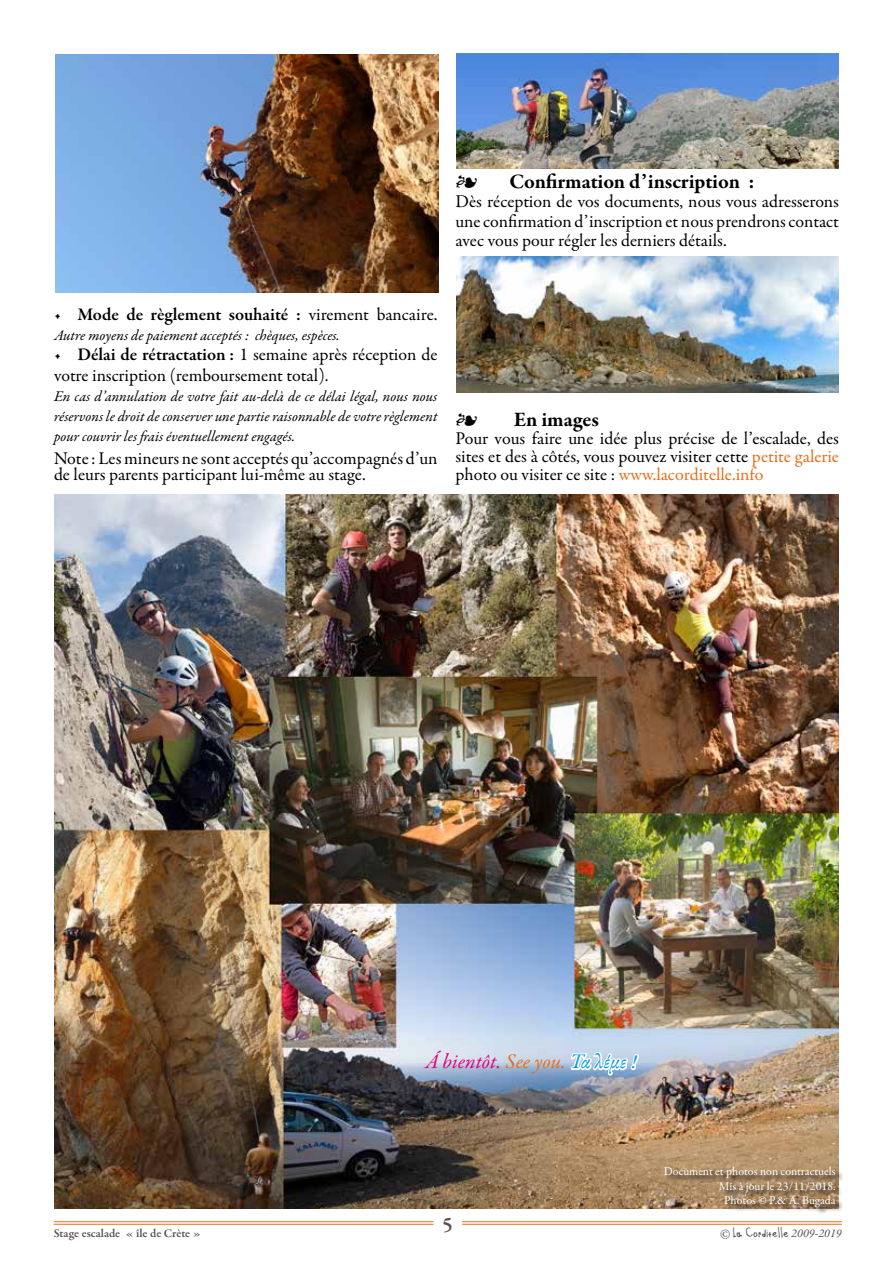
<style>
.page{position:relative;width:893px;height:1263px;background:#fff}
.page>*{position:absolute;margin:0;border:0;box-sizing:border-box;transform-origin:0 0}
.t1{font:700 21px "Garamond Premr Pro";letter-spacing:-.005em;color:#000}
.t2{font:italic 21px "Garamond Premr Pro";color:#e2007a}
.t3{font:600 21px "Garamond Premr Pro";color:#59514d}
.Style_de_paragraphe{font:18px/19.5px "Garamond Premr Pro";color:#000}
.t4{font:600 18px "Garamond Premr Pro";color:#000}
.Style_de_paragraphe-2{font:italic 15px/20.2px "Garamond Premr Pro";color:#000;text-align:justify}
.t5{font:12px "Garamond Premr Pro";color:#fff}
.t6{font:600 12px "Garamond Premr Pro";color:#59514d}
.t7{font:12px "Jessica";color:#59514d}
.s1{font-family:"Adobe Jenson Pro";font-weight:400}
.s2{font-weight:400}
.s3{font-family:"Adobe Jenson Pro"}
.s4{font-weight:600}
.s5{color:#eb6c19}
.s6{color:#009ee0}
.s7{font-family:"Garamond Premr Pro";font-size:15px}
.s8{font-family:"Garamond Premr Pro";font-style:italic}
</style>
<div class="page">
<hr style="left:462px;top:1221px;width:380px;height:1px;background:#eb6c19">
<hr style="left:462px;top:1224px;width:380px;height:1px;background:#eb6c19">
<hr style="left:54px;top:1221px;width:379px;height:1px;background:#eb6c19">
<hr style="left:54px;top:1224px;width:379px;height:1px;background:#eb6c19">
<img style="left:54px;top:494px;width:785px;height:715px">
<svg style="left:569px;top:1040px;width:71px;height:62px"></svg>
<svg style="left:665px;top:1166px;width:178px;height:48px;background:#a88e71"></svg>
<img style="left:55px;top:55px;width:383px;height:237px">
<img style="left:457px;top:54px;width:382px;height:114px">
<img style="left:456px;top:257px;width:383px;height:136px">
<p class="t1" style="left:509px;top:168px;width:247px">Confirmation d’inscription :</p>
<p class="Style_de_paragraphe" style="left:455px;top:192px;width:385px;text-align:justify">Dès réception de vos documents, nous vous adresserons une confirmation d’inscription et nous prendrons contact avec vous pour régler les derniers détails.</p>
<p class="t4" style="left:54px;top:303px;width:385px"><span class="s1">•</span> Mode de règlement souhaité : <span class="s2">virement bancaire.</span></p>
<p class="Style_de_paragraphe-2" style="left:54px;top:326px;width:287px">Autre moyens de paiement acceptés : chèques, espèces.</p>
<p class="Style_de_paragraphe" style="left:54px;top:345px;width:385px;line-height:20.2px"><span class="s3">•</span> <span class="s4">Délai de rétractation :</span> 1 semaine après réception de votre inscription (remboursement total).</p>
<p class="Style_de_paragraphe-2" style="left:54px;top:387px;width:385px">En cas d’annulation de votre fait au-delà de ce délai légal, nous nous réservons le droit de conserver une partie raisonnable de votre règlement pour couvrir les frais éventuellement engagés.</p>
<p class="Style_de_paragraphe" style="left:54px;top:450px;width:385px;line-height:16.5px">Note : Les mineurs ne sont acceptés qu’accompagnés d’un de leurs parents participant lui-même au stage.</p>
<p class="t1" style="left:514px;top:407px;width:87px">En images</p>
<p class="Style_de_paragraphe" style="left:455px;top:430px;width:385px;line-height:18px;text-align:justify">Pour vous faire une idée plus précise de l’escalade, des sites et des à côtés, vous pouvez visiter cette <span class="s5">petite galerie </span>photo ou visiter ce site : <span class="s5">www.lacorditelle.info</span></p>
<p class="t6" style="left:54px;top:1226px;width:149px">Stage escalade « île de Crète »</p>
<p class="t2" style="left:425px;top:1048px;width:213px">Á bientôt. <span class="s5">See you.</span> <span class="s6">Τα λέμε !</span></p>
<p class="t3" style="left:443px;top:1212px;width:12px">5</p>
<p class="t5" style="left:664px;top:1164px;width:173px">Document et photos non contractuels</p>
<p class="t5" style="left:719px;top:1179px;width:118px">Mis à jour le 23/11/2018.</p>
<p class="t5" style="left:724px;top:1193px;width:113px">Photos © P.&amp; A. Bugada</p>
<p class="t7" style="left:720px;top:1222px;width:123px"><span class="s7">©</span> La Corditelle <span class="s8">2009-2019</span></p>
</div>
